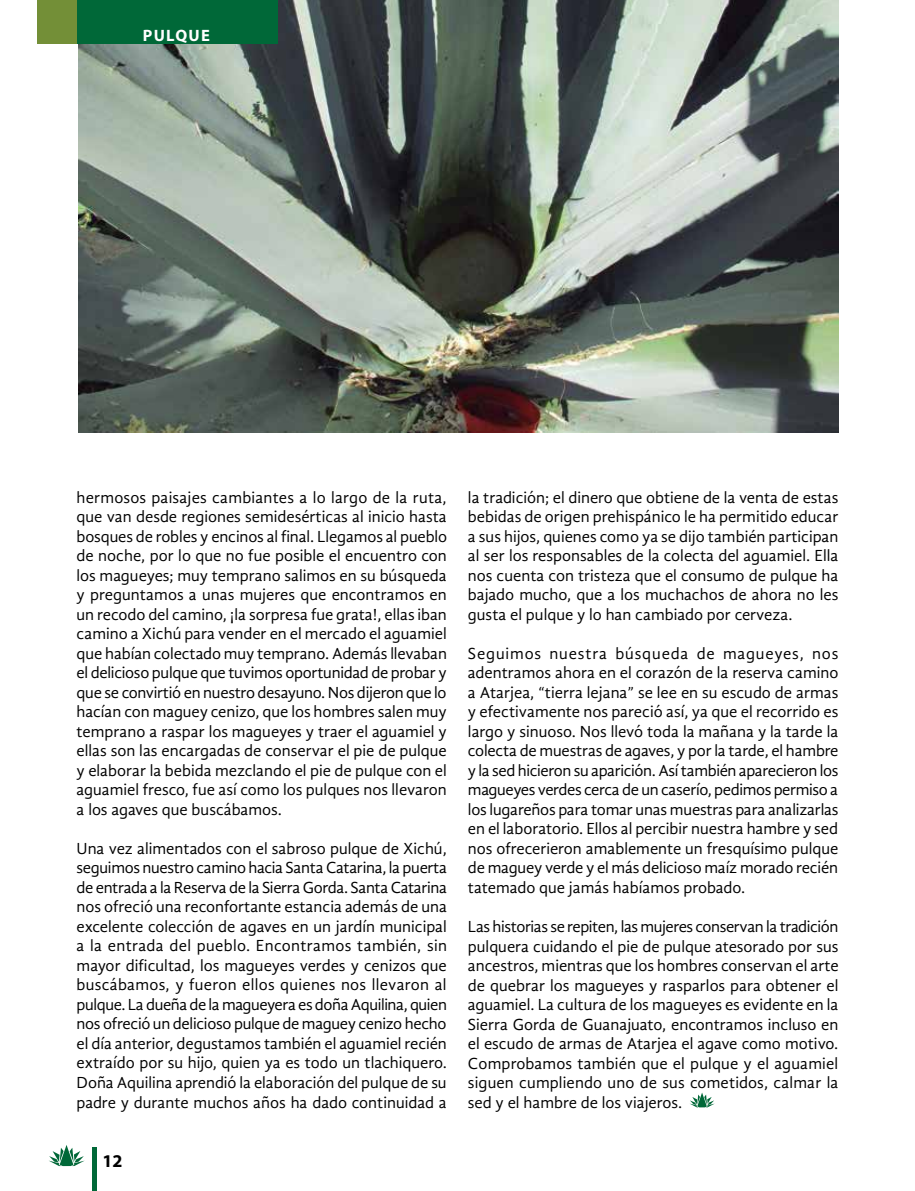
<style>
.page{position:relative;width:915px;height:1191px;background:#fff}
.page>*{position:absolute;margin:0;border:0;box-sizing:border-box;transform-origin:0 0}
.t1{font:700 18px "Myriad Pro";color:#000}
.t2{font:16.5px/19.5px "Gandhi Sans";color:#000;text-align:justify}
.t3{font:700 16.5px "Myriad Pro";letter-spacing:.08em;color:#fff}
</style>
<div class="page">
<img style="left:79px;top:0;width:759px;height:432px">
<div style="left:77px;top:0;width:200px;height:44px;background:#006838"></div>
<div style="left:37px;top:0;width:40px;height:44px;background:#738f37"></div>
<div style="left:92px;top:1147px;width:5px;height:44px;background:#006838"></div>
<svg style="left:49px;top:1145px;width:36px;height:21px"></svg>
<svg style="left:690px;top:1092px;width:24px;height:15px"></svg>
<p class="t3" style="left:143px;top:24px;width:69px">PULQUE</p>
<p class="t3" style="left:138px;top:24px;width:78px">CULTURA</p>
<p class="t2" style="left:77px;top:487px;width:372px">hermosos paisajes cambiantes a lo largo de la ruta, que van desde regiones semidesérticas al inicio hasta bosques de robles y encinos al final. Llegamos al pueblo de noche, por lo que no fue posible el encuentro con los magueyes; muy temprano salimos en su búsqueda y preguntamos a unas mujeres que encontramos en un recodo del camino, ¡la sorpresa fue grata!, ellas iban camino a Xichú para vender en el mercado el aguamiel que habían colectado muy temprano. Además llevaban el delicioso pulque que tuvimos oportunidad de probar y que se convirtió en nuestro desayuno. Nos dijeron que lo hacían con maguey cenizo, que los hombres salen muy temprano a raspar los magueyes y traer el aguamiel y ellas son las encargadas de conservar el pie de pulque y elaborar la bebida mezclando el pie de pulque con el aguamiel fresco, fue así como los pulques nos llevaron a los agaves que buscábamos.</p>
<p class="t2" style="left:77px;top:838px;width:372px">Una vez alimentados con el sabroso pulque de Xichú, seguimos nuestro camino hacia Santa Catarina, la puerta de entrada a la Reserva de la Sierra Gorda. Santa Catarina nos ofreció una reconfortante estancia además de una excelente colección de agaves en un jardín municipal a la entrada del pueblo. Encontramos también, sin mayor dificultad, los magueyes verdes y cenizos que buscábamos, y fueron ellos quienes nos llevaron al pulque. La dueña de la magueyera es doña Aquilina, quien nos ofreció un delicioso pulque de maguey cenizo hecho el día anterior, degustamos también el aguamiel recién extraído por su hijo, quien ya es todo un tlachiquero.<br>Doña Aquilina aprendió la elaboración del pulque de su padre y durante muchos años ha dado continuidad a</p>
<p class="t1" style="left:102px;top:1148px;width:21px">12</p>
<p class="t2" style="left:468px;top:487px;width:372px">la tradición; el dinero que obtiene de la venta de estas bebidas de origen prehispánico le ha permitido educar a sus hijos, quienes como ya se dijo también participan al ser los responsables de la colecta del aguamiel. Ella nos cuenta con tristeza que el consumo de pulque ha bajado mucho, que a los muchachos de ahora no les gusta el pulque y lo han cambiado por cerveza.</p>
<p class="t2" style="left:468px;top:643px;width:372px">Seguimos nuestra búsqueda de magueyes, nos adentramos ahora en el corazón de la reserva camino a Atarjea, “tierra lejana” se lee en su escudo de armas y efectivamente nos pareció así, ya que el recorrido es largo y sinuoso. Nos llevó toda la mañana y la tarde la colecta de muestras de agaves, y por la tarde, el hambre y la sed hicieron su aparición. Así también aparecieron los magueyes verdes cerca de un caserío, pedimos permiso a los lugareños para tomar unas muestras para analizarlas en el laboratorio. Ellos al percibir nuestra hambre y sed nos ofrecerieron amablemente un fresquísimo pulque de maguey verde y el más delicioso maíz morado recién tatemado que jamás habíamos probado.</p>
<p class="t2" style="left:468px;top:916px;width:372px">Las historias se repiten, las mujeres conservan la tradición pulquera cuidando el pie de pulque atesorado por sus ancestros, mientras que los hombres conservan el arte de quebrar los magueyes y rasparlos para obtener el aguamiel. La cultura de los magueyes es evidente en la Sierra Gorda de Guanajuato, encontramos incluso en el escudo de armas de Atarjea el agave como motivo.<br>Comprobamos también que el pulque y el aguamiel siguen cumpliendo uno de sus cometidos, calmar la sed y el hambre de los viajeros.</p>
</div>
